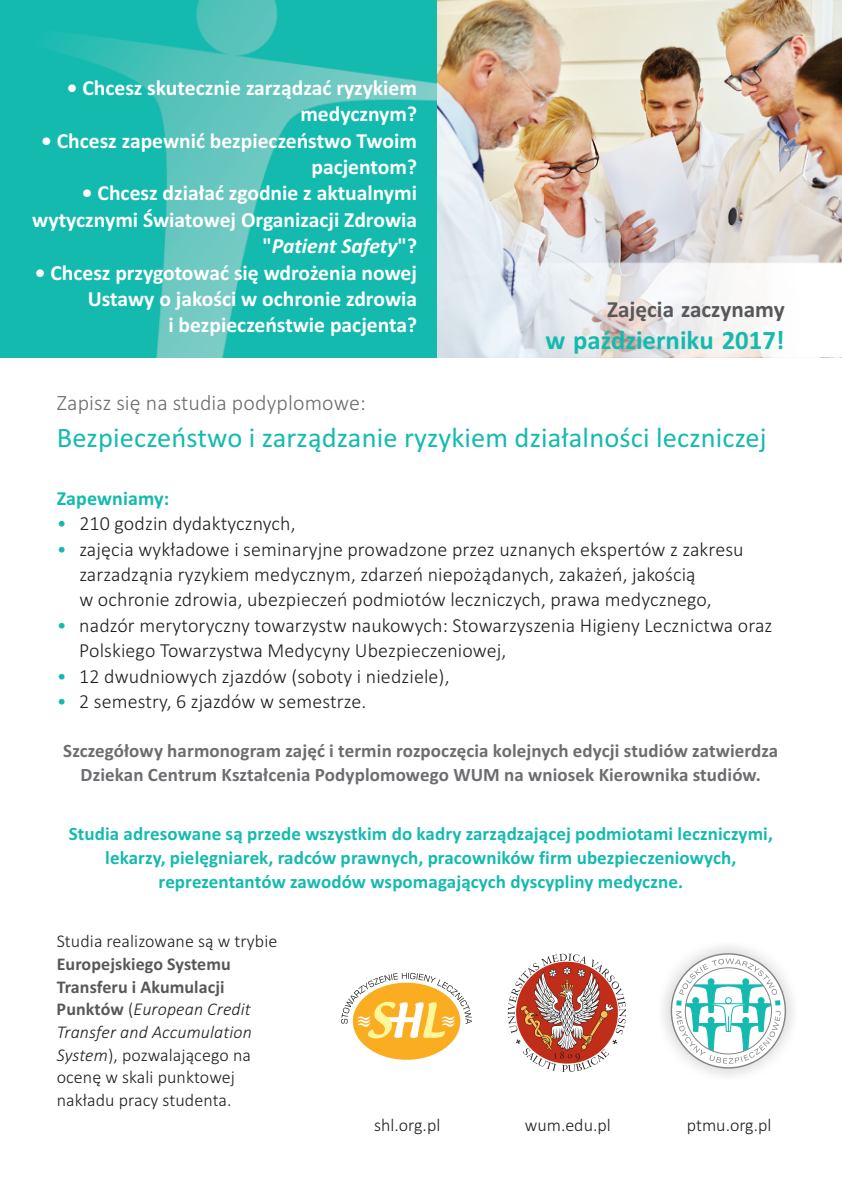
<style>
.page{position:relative;width:842px;height:1191px;background:#fff}
.page>*{position:absolute;margin:0;border:0;box-sizing:border-box;transform-origin:0 0}
.t1{font:28.4px "Calibri";letter-spacing:.005em;color:#15baaf}
.t2{font:700 26.8px "Calibri";color:#15baaf}
.t3{font:700 23.2px "Calibri";color:#57585a}
.t4{font:300 22px "Calibri";letter-spacing:.005em;color:#6c6d70}
.t5{font:700 21.6px/26.4px "Calibri";color:#fff;text-align:right}
.t6{font:300 20px/25.4px "Calibri";letter-spacing:.005em;color:#231f20}
.t7{font:700 20px "Calibri";letter-spacing:.005em;color:#15baaf}
.t8{font:300 20px/25.6px "Calibri";color:#15baaf}
.t9{font:700 19px/23.8px "Calibri";letter-spacing:.005em;color:#15baaf;text-align:center}
.t10{font:700 19px/23.8px "Calibri";letter-spacing:.005em;color:#6c6d70;text-align:center}
.t11{font:300 18px/22.6px "Calibri";letter-spacing:.005em;color:#231f20}
.t12{font:700 18px/22.6px "Calibri";letter-spacing:.005em;color:#57585a}
.s1{font-style:italic}
.s2{font-weight:700;color:#57585a}
</style>
<div class="page">
<img style="left:0;top:0;width:842px;height:357px">
<svg style="left:508px;top:953px;width:118px;height:119px"></svg>
<img style="left:663px;top:946px;width:130px;height:130px">
<svg style="left:671px;top:954px;width:114px;height:113px"></svg>
<div style="left:353px;top:982px;width:107px;height:77px;background:#faad21;border-radius:50%"></div>
<svg style="left:341px;top:972px;width:131px;height:66px"></svg>
<p class="t5" style="left:67px;top:76px;width:352px">• Chcesz skutecznie zarządzać ryzykiem medycznym?</p>
<p class="t5" style="left:41px;top:129px;width:377px">• Chcesz zapewnić bezpieczeństwo Twoim pacjentom?</p>
<p class="t5" style="left:32px;top:182px;width:386px">• Chcesz działać zgodnie z aktualnymi wytycznymi Światowej Organizacji Zdrowia "<span class="s1">Patient Safety</span>"?</p>
<p class="t5" style="left:35px;top:261px;width:384px">• Chcesz przygotować się wdrożenia nowej<br>Ustawy o jakości w ochronie zdrowia<br>i bezpieczeństwie pacjenta?</p>
<p class="t4" style="left:57px;top:394px;width:310px">Zapisz się na studia podyplomowe:</p>
<p class="t3" style="left:607px;top:300px;width:179px">Zajęcia zaczynamy</p>
<h2 class="t2" style="left:545px;top:329px;width:241px">w październiku 2017!</h2>
<h1 class="t1" style="left:57px;top:425px;width:711px">Bezpieczeństwo i zarządzanie ryzykiem działalności leczniczej</h1>
<p class="t7" style="left:57px;top:490px;width:114px">Zapewniamy:</p>
<p class="t8" style="left:57px;top:512px;width:11px">• •</p>
<p class="t6" style="left:79px;top:512px;width:695px">210 godzin dydaktycznych,<br>zajęcia wykładowe i seminaryjne prowadzone przez uznanych ekspertów z zakresu zarzadząnia ryzykiem medycznym, zdarzeń niepożądanych, zakażeń, jakością<br>w ochronie zdrowia, ubezpieczeń podmiotów leczniczych, prawa medycznego,<br>nadzór merytoryczny towarzystw naukowych: Stowarzyszenia Higieny Lecznictwa oraz Polskiego Towarzystwa Medycyny Ubezpieczeniowej,<br>12 dwudniowych zjazdów (soboty i niedziele),<br>2 semestry, 6 zjazdów w semestrze.</p>
<p class="t10" style="left:63px;top:740px;width:716px">Szczegółowy harmonogram zajęć i termin rozpoczęcia kolejnych edycji studiów zatwierdza<br>Dziekan Centrum Kształcenia Podyplomowego WUM na wniosek Kierownika studiów.</p>
<p class="t8" style="left:57px;top:614px;width:11px">•</p>
<p class="t8" style="left:57px;top:665px;width:11px">• •</p>
<p class="t9" style="left:69px;top:823px;width:706px">Studia adresowane są przede wszystkim do kadry zarządzającej podmiotami leczniczymi, lekarzy, pielęgniarek, radców prawnych, pracowników firm ubezpieczeniowych, reprezentantów zawodów wspomagających dyscypliny medyczne.</p>
<p class="t11" style="left:57px;top:931px;width:222px">Studia realizowane są w trybie</p>
<p class="t12" style="left:57px;top:954px;width:176px">Europejskiego Systemu<br>Transferu i Akumulacji</p>
<p class="t11" style="left:57px;top:999px;width:197px"><span class="s2">Punktów</span> (<span class="s1">European Credit<br>Transfer and Accumulation<br>System</span>), pozwalającego na ocenę w skali punktowej nakładu pracy studenta.</p>
<p class="t11" style="left:374px;top:1115px;width:68px">shl.org.pl</p>
<p class="t11" style="left:525px;top:1115px;width:87px">wum.edu.pl</p>
<p class="t11" style="left:687px;top:1115px;width:86px">ptmu.org.pl</p>
</div>
